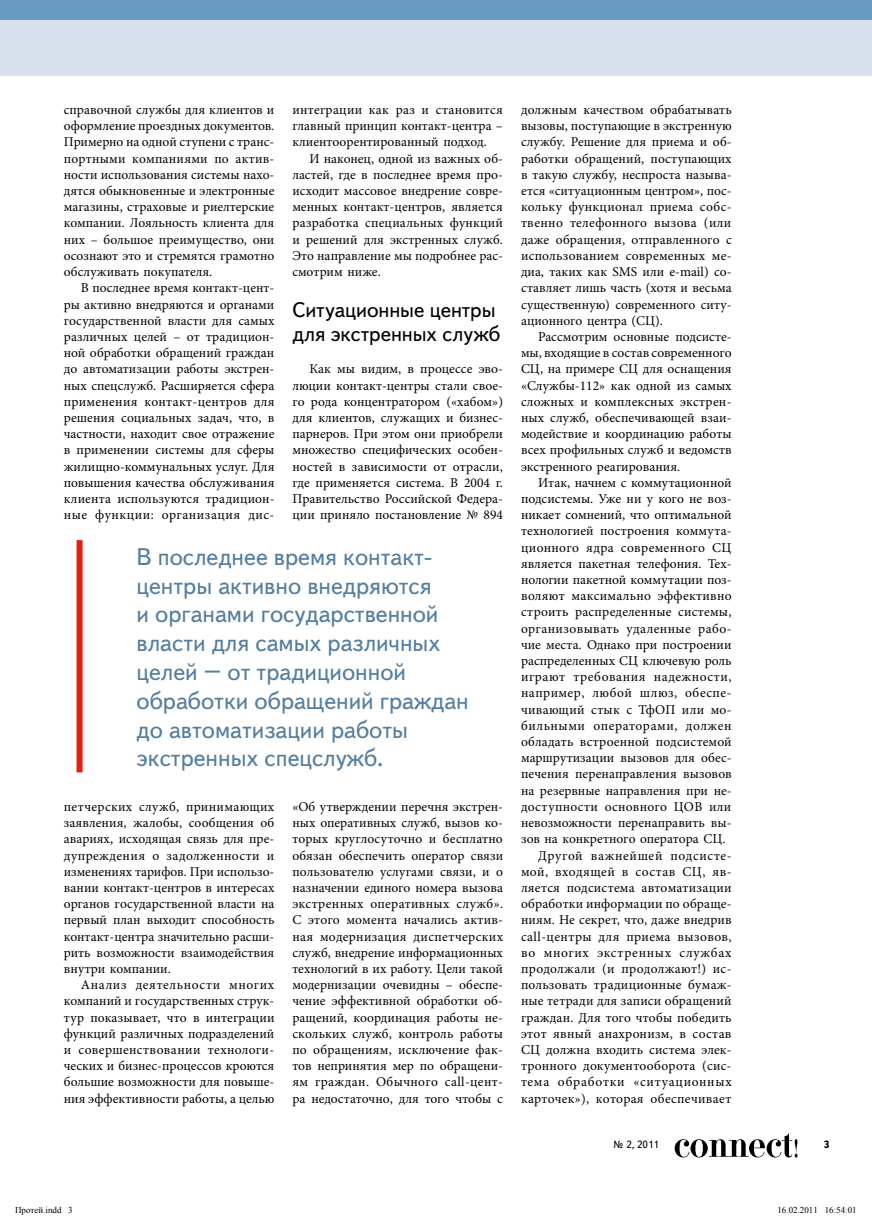
<style>
.page{position:relative;width:872px;height:1218px;background:#fff}
.page>*{position:absolute;margin:0;border:0;box-sizing:border-box;transform-origin:0 0}
.t1{font:24px/28.8px "Text Book C";color:#557ea0}
.t2{font:21px/24px "Text Book C";letter-spacing:-.005em;color:#000}
.t3{font:13.5px/16.2px "Minion Pro";letter-spacing:.01em;color:#000;text-align:justify}
.t4{font:13.5px "Minion Pro";letter-spacing:.03em;color:#000}
.t5{font:13.5px "Minion Pro";letter-spacing:.045em;color:#000}
.t6{font:13.5px "Minion Pro";letter-spacing:.035em;color:#000}
.t7{font:13.5px "Minion Pro";letter-spacing:.05em;color:#000}
.t8{font:13.5px "Minion Pro";letter-spacing:.04em;color:#000}
.t9{font:10.5px "Text Book C";color:#000}
.t10{font:700 10.5px "Text Book C";color:#000}
.t11{font:9px "Times New Roman";color:#000}
</style>
<div class="page">
<svg style="left:674px;top:1133px;width:123px;height:24px"></svg>
<div style="left:0;top:0;width:872px;height:42px;background:#679bc4"></div>
<div style="left:0;top:20px;width:872px;height:56px;background:#d9e0ed"></div>
<div style="left:77px;top:540px;width:6px;height:232px;background:#e41f0e"></div>
<p class="t3" style="left:64px;top:102px;width:212px">справочной службы для клиентов и оформление проездных документов.<br>Примерно на одной ступени с транс&shy;портными компаниями по актив&shy;ности использования системы нахо&shy;дятся обыкновенные и электронные магазины, страховые и риелтерские компании. Лояльность клиента для них – большое преимущество, они осознают это и стремятся грамотно обслуживать покупателя.</p>
<p class="t3" style="left:64px;top:280px;width:212px;text-indent:17px">В последнее время контакт-цент&shy;ры активно внедряются и органами государственной власти для самых различных целей – от традицион&shy;ной обработки обращений граждан до автоматизации работы экстрен&shy;ных спецслужб. Расширяется сфера применения контакт-центров для решения социальных задач, что, в частности, находит свое отражение в применении системы для сферы жилищно-коммунальных услуг. Для повышения качества обслуживания клиента используются традицион&shy;ные функции: организация дис-</p>
<p class="t3" style="left:292px;top:102px;width:212px">интеграции как раз и становится главный принцип контакт-центра – клиентоорентированный подход.</p>
<p class="t3" style="left:292px;top:150px;width:212px;text-indent:17px">И наконец, одной из важных об&shy;ластей, где в последнее время про&shy;исходит массовое внедрение совре&shy;менных контакт-центров, является разработка специальных функций и решений для экстренных служб.<br>Это направление мы подробнее рас&shy;смотрим ниже.</p>
<h2 class="t2" style="left:292px;top:298px;width:209px">Ситуационные центры для экстренных служб</h2>
<p class="t3" style="left:292px;top:361px;width:212px;text-indent:17px">Как мы видим, в процессе эво&shy;люции контакт-центры стали свое&shy;го рода концентратором («хабом») для клиентов, служащих и бизнес&shy;парнеров. При этом они приобрели множество специфических особен&shy;ностей в зависимости от отрасли, где применяется система. В 2004 г.<br>Правительство Российской Федера&shy;ции приняло постановление № 894</p>
<h1 class="t1" style="left:137px;top:542px;width:334px">В последнее время контакт&shy;центры активно внедряются<br>и органами государственной власти для самых различных целей – от традиционной обработки обращений граждан до автоматизации работы экстренных спецслужб.</h1>
<p class="t3" style="left:64px;top:798px;width:212px">петчерских служб, принимающих заявления, жалобы, сообщения об авариях, исходящая связь для пре&shy;дупреждения о задолженности и изменениях тарифов. При использо&shy;вании контакт-центров в интересах органов государственной власти на первый план выходит способность контакт-центра значительно расши&shy;рить возможности взаимодействия внутри компании.</p>
<p class="t3" style="left:64px;top:976px;width:212px;text-indent:17px">Анализ деятельности многих компаний и государственных струк&shy;тур показывает, что в интеграции функций различных подразделений и совершенствовании технологи&shy;ческих и бизнес-процессов кроются большие возможности для повыше&shy;ния эффективности работы, а целью</p>
<p class="t3" style="left:292px;top:798px;width:212px">«Об утверждении перечня экстрен&shy;ных оперативных служб, вызов ко&shy;торых круглосуточно и бесплатно обязан обеспечить оператор связи пользователю услугами связи, и о назначении единого номера вызова экстренных оперативных служб».<br>С этого момента начались актив&shy;ная модернизация диспетчерских служб, внедрение информационных технологий в их работу. Цели такой модернизации очевидны – обеспе&shy;чение эффективной обработки об&shy;ращений, координация работы не&shy;скольких служб, контроль работы по обращениям, исключение фак&shy;тов непринятия мер по обращени&shy;ям граждан. Обычного call-цент&shy;ра недостаточно, для того чтобы с</p>
<p class="t3" style="left:521px;top:102px;width:212px">должным качеством обрабатывать вызовы, поступающие в экстренную службу. Решение для приема и об&shy;работки обращений, поступающих в такую службу, неспроста называ&shy;ется «ситуационным центром», пос&shy;кольку функционал приема собс&shy;твенно телефонного вызова (или даже обращения, отправленного с использованием современных ме&shy;диа, таких как SMS или e-mail) со&shy;ставляет лишь часть (хотя и весьма существенную) современного ситу&shy;ационного центра (СЦ).</p>
<p class="t3" style="left:521px;top:328px;width:212px;text-indent:17px">Рассмотрим основные подсисте&shy;мы, входящие в состав современного СЦ, на примере СЦ для оснащения «Службы-112» как одной из самых сложных и комплексных экстрен&shy;ных служб, обеспечивающей взаи&shy;модействие и координацию работы всех профильных служб и ведомств экстренного реагирования.</p>
<p class="t3" style="left:538px;top:474px;width:195px">Итак, начнем с коммутационной</p>
<p class="t3" style="left:521px;top:490px;width:212px">подсистемы. Уже ни у кого не воз-</p>
<p class="t3" style="left:521px;top:507px;width:212px">никает сомнений, что оптимальной</p>
<p class="t3" style="left:521px;top:523px;width:212px">технологией построения коммута-</p>
<p class="t3" style="left:521px;top:539px;width:212px">ционного ядра современного СЦ</p>
<p class="t3" style="left:521px;top:555px;width:212px">является пакетная телефония. Тех-</p>
<p class="t3" style="left:521px;top:571px;width:212px">нологии пакетной коммутации поз-</p>
<p class="t3" style="left:521px;top:588px;width:212px">воляют максимально эффективно</p>
<p class="t3" style="left:521px;top:604px;width:212px">строить распределенные системы,</p>
<p class="t4" style="left:521px;top:619px;width:212px">организовывать удаленные рабо-</p>
<p class="t3" style="left:521px;top:636px;width:212px">чие места. Однако при построении</p>
<p class="t3" style="left:521px;top:652px;width:212px">распределенных СЦ ключевую роль</p>
<p class="t5" style="left:521px;top:668px;width:212px">играют требования надежности,</p>
<p class="t6" style="left:521px;top:684px;width:212px">например, любой шлюз, обеспе-</p>
<p class="t3" style="left:521px;top:701px;width:212px">чивающий стык с ТфОП или мо-</p>
<p class="t8" style="left:521px;top:716px;width:212px">бильными операторами, должен</p>
<p class="t3" style="left:521px;top:733px;width:212px">обладать встроенной подсистемой</p>
<p class="t3" style="left:521px;top:750px;width:212px">маршрутизации вызовов для обес-</p>
<p class="t3" style="left:521px;top:766px;width:212px">печения перенаправления вызовов</p>
<p class="t3" style="left:521px;top:782px;width:212px">на резервные направления при не-</p>
<p class="t3" style="left:521px;top:798px;width:212px">доступности основного ЦОВ или</p>
<p class="t3" style="left:521px;top:814px;width:212px">невозможности перенаправить вы-</p>
<p class="t3" style="left:521px;top:831px;width:206px">зов на конкретного оператора СЦ.</p>
<p class="t5" style="left:538px;top:846px;width:195px">Другой важнейшей подсисте-</p>
<p class="t6" style="left:521px;top:862px;width:212px">мой, входящей в состав СЦ, яв-</p>
<p class="t3" style="left:521px;top:879px;width:212px">ляется подсистема автоматизации</p>
<p class="t3" style="left:521px;top:895px;width:212px">обработки информации по обраще-</p>
<p class="t3" style="left:521px;top:912px;width:212px">ниям. Не секрет, что, даже внедрив</p>
<p class="t4" style="left:521px;top:927px;width:212px">call-центры для приема вызовов,</p>
<p class="t7" style="left:521px;top:943px;width:212px">во многих экстренных службах</p>
<p class="t3" style="left:521px;top:960px;width:212px">продолжали (и продолжают!) ис-</p>
<p class="t3" style="left:521px;top:976px;width:212px">пользовать традиционные бумаж-</p>
<p class="t3" style="left:521px;top:993px;width:212px">ные тетради для записи обращений</p>
<p class="t3" style="left:521px;top:1009px;width:212px">граждан. Для того чтобы победить</p>
<p class="t3" style="left:521px;top:1025px;width:212px">этот явный анахронизм, в состав</p>
<p class="t3" style="left:521px;top:1041px;width:212px">СЦ должна входить система элек-</p>
<p class="t3" style="left:521px;top:1057px;width:212px">тронного документооборота (сис-</p>
<p class="t7" style="left:521px;top:1073px;width:212px">тема обработки «ситуационных</p>
<p class="t3" style="left:521px;top:1090px;width:212px">карточек»), которая обеспечивает</p>
<p class="t9" style="left:613px;top:1138px;width:48px">№ 2, 2011</p>
<p class="t10" style="left:824px;top:1138px;width:7px">3</p>
<p class="t11" style="left:15px;top:1204px;width:59px">Протей.indd 3</p>
<p class="t11" style="left:777px;top:1204px;width:81px">16.02.2011 16:54:01</p>
</div>
